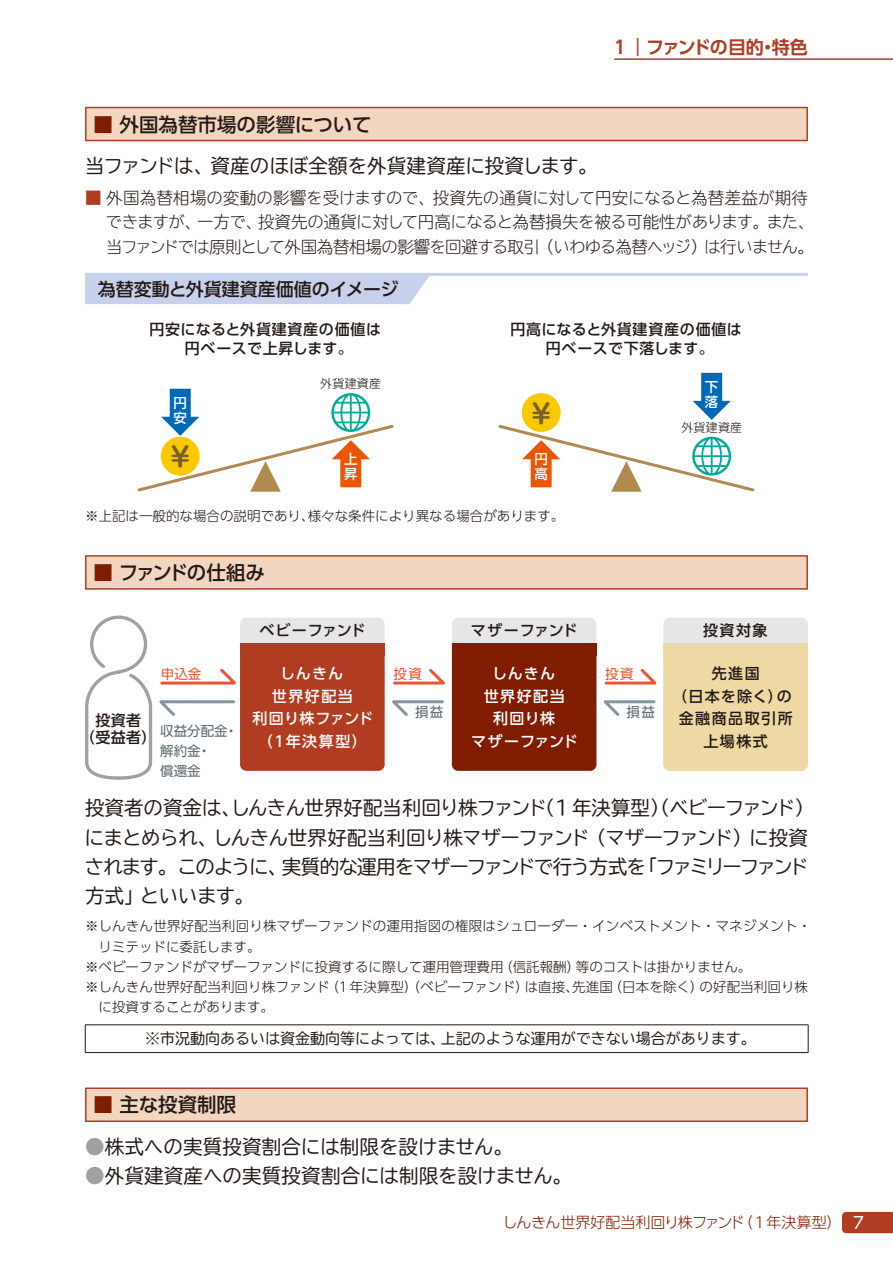
<style>
.page{position:relative;width:893px;height:1263px;background:#fff}
.page>*{position:absolute;margin:0;border:0;box-sizing:border-box;transform-origin:0 0}
.t1{font:700 27px "UD Shin M Go Pro De";color:#785e30}
.t2{font:19.5px/29.2px "TBUDR Go Std";letter-spacing:-.03em;color:#231916}
.t3{font:19.5px "TBUDR Go Std";color:#231916}
.t4{font:19.5px "TBUDR Go Std";letter-spacing:.01em;color:#231916}
.t5{font:500 19.5px "UD Shin Go Pro";color:#231916}
.t6{font:500 19.5px "UD Shin Go Pro";letter-spacing:-.06em;color:#231916}
.t7{font:500 18px "UD Shin Go Pro";color:#231916}
.t8{font:700 18px "UD Shin Go Pro De";letter-spacing:-.055em;color:#b03d22}
.t9{font:300 16.5px/24.8px "TBUDR Go Std Super";letter-spacing:-.025em;color:#231916}
.t10{font:16.5px "UD Shin Go Pro";color:#fff}
.t11{font:500 15px/19.5px "UD Shin Go Pro";letter-spacing:.05em;color:#231916;text-align:center}
.t12{font:500 15px/22.5px "UD Shin Go Pro";letter-spacing:.08em;color:#fff;text-align:center}
.t13{font:15px "TBUDR Go Std";color:#231916}
.t14{font:300 15px "UD Shin Go Pro";letter-spacing:-.015em;color:#801d00}
.t15{font:500 15px/22.5px "UD Shin Go Pro";letter-spacing:.1em;color:#231916;text-align:center}
.t16{font:500 15px "UD Shin Go Pro";letter-spacing:.015em;color:#231916}
.t17{font:300 13.5px "UD Shin Go Pro";color:#231916}
.t18{font:13.5px/20.2px "UD Shin Go Pro";color:#5d6a71}
.t19{font:500 13.5px/14.9px "UD Shin Go Pro";color:#fff}
.t20{font:13.5px "UD Shin Go Pro";letter-spacing:.05em;color:#ea5532}
.t21{font:300 12px "UD Shin Go Pro";letter-spacing:.02em;color:#231916}
.s1{color:#801d00}
.s2{font-family:"UD Shin Go Pro";font-weight:400;color:#b03d22}
.s3{color:#a0a0a1}
</style>
<div class="page">
<hr style="left:614px;top:58px;width:279px;height:2px;background:#b03d22">
<svg style="left:85px;top:107px;width:723px;height:34px;background:#b14025"></svg>
<div style="left:87px;top:108px;width:719px;height:32px;background:#f3d6bf"></div>
<div style="left:85px;top:274px;width:324px;height:30px;background:#c8d1eb"></div>
<hr style="left:85px;top:273px;width:723px;height:3px;background:#c8d1eb">
<svg style="left:85px;top:555px;width:723px;height:35px;background:#c16750"></svg>
<div style="left:87px;top:557px;width:719px;height:31px;background:#f3d6bf"></div>
<svg style="left:85px;top:1087px;width:723px;height:35px;background:#c26851"></svg>
<div style="left:87px;top:1089px;width:719px;height:31px;background:#f3d6bf"></div>
<div style="left:170px;top:389px;width:21px;height:30px;background:#0069b7"></div>
<svg style="left:137px;top:393px;width:257px;height:99px"></svg>
<div style="left:701px;top:373px;width:21px;height:30px;background:#0069b7"></div>
<svg style="left:498px;top:401px;width:257px;height:91px"></svg>
<div style="left:522px;top:393px;width:39px;height:39px;background:#fcc800;border-radius:50%"></div>
<svg style="left:393px;top:668px;width:52px;height:17px"></svg>
<svg style="left:392px;top:700px;width:52px;height:16px"></svg>
<svg style="left:604px;top:668px;width:53px;height:17px"></svg>
<svg style="left:603px;top:700px;width:53px;height:16px"></svg>
<div style="left:663px;top:618px;width:145px;height:153px;background:#e6e6e7;border-radius:6px"></div>
<div style="left:452px;top:618px;width:144px;height:153px;background:#e6e6e7;border-radius:6px"></div>
<div style="left:240px;top:618px;width:145px;height:153px;background:#e6e6e7;border-radius:6px"></div>
<div style="left:663px;top:643px;width:145px;height:128px;background:#eed9a4;border-radius:6px"></div>
<div style="left:452px;top:643px;width:144px;height:128px;background:#801d00;border-radius:6px"></div>
<div style="left:240px;top:643px;width:145px;height:128px;background:#b03d22;border-radius:6px"></div>
<div style="left:663px;top:643px;width:145px;height:13px;background:#eed9a4"></div>
<div style="left:452px;top:643px;width:144px;height:13px;background:#801d00"></div>
<div style="left:240px;top:643px;width:145px;height:13px;background:#b03d22"></div>
<svg style="left:85px;top:615px;width:157px;height:165px"></svg>
<hr style="left:85px;top:1024px;width:723px;height:1px;background:#231916">
<svg style="left:85px;top:1025px;width:1px;height:27px"></svg>
<svg style="left:808px;top:1025px;width:1px;height:27px"></svg>
<hr style="left:85px;top:1052px;width:723px;height:1px;background:#231916">
<svg style="left:409px;top:276px;width:20px;height:28px"></svg>
<svg style="left:842px;top:1212px;width:51px;height:21px"></svg>
<h3 class="t8" style="left:614px;top:33px;width:195px">1 ｜ファンドの目的・特色</h3>
<h2 class="t5" style="left:94px;top:109px;width:280px"><span class="s1">■</span> 外国為替市場の影響について</h2>
<h2 class="t3" style="left:85px;top:149px;width:514px">当ファンドは、資産のほぼ全額を外貨建資産に投資します。</h2>
<p class="t9" style="left:106px;top:185px;width:710px;text-indent:-21px"><span class="s2">■</span> 外国為替相場の変動の影響を受けますので、投資先の通貨に対して円安になると為替差益が期待できますが、一方で、投資先の通貨に対して円高になると為替損失を被る可能性があります。また、当ファンドでは原則として外国為替相場の影響を回避する取引（いわゆる為替ヘッジ）は行いません。</p>
<h3 class="t7" style="left:98px;top:275px;width:302px">為替変動と外貨建資産価値のイメージ</h3>
<p class="t11" style="left:149px;top:319px;width:233px">円安になると外貨建資産の価値は円ベースで上昇します。</p>
<p class="t11" style="left:510px;top:319px;width:233px">円高になると外貨建資産の価値は円ベースで下落します。</p>
<p class="t21" style="left:320px;top:374px;width:62px">外貨建資産</p>
<p class="t19" style="left:173px;top:395px;width:15px">円安</p>
<p class="t19" style="left:344px;top:451px;width:15px">上昇</p>
<p class="t19" style="left:705px;top:379px;width:15px">下落</p>
<h1 class="t1" style="left:528px;top:391px;width:28px">￥</h1>
<p class="t21" style="left:681px;top:417px;width:62px">外貨建資産</p>
<h1 class="t1" style="left:167px;top:435px;width:28px">￥</h1>
<p class="t19" style="left:534px;top:451px;width:15px">円高</p>
<p class="t17" style="left:85px;top:504px;width:481px">※上記は一般的な場合の説明であり、様々な条件により異なる場合があります。</p>
<h2 class="t6" style="left:94px;top:557px;width:173px"><span class="s1">■</span> ファンドの仕組み</h2>
<p class="t11" style="left:80px;top:711px;width:78px;line-height:17.2px">投資者<br>（受益者）</p>
<p class="t20" style="left:161px;top:662px;width:42px">申込金</p>
<p class="t18" style="left:160px;top:720px;width:79px">収益分配金・解約金・<br>償還金</p>
<p class="t16" style="left:259px;top:619px;width:108px">ベビーファンド</p>
<p class="t12" style="left:252px;top:662px;width:122px">しんきん<br>世界好配当<br>利回り株ファンド（1年決算型）</p>
<p class="t20" style="left:394px;top:662px;width:30px">投資</p>
<p class="t18" style="left:415px;top:701px;width:30px">損益</p>
<p class="t16" style="left:471px;top:619px;width:108px">マザーファンド</p>
<p class="t12" style="left:471px;top:662px;width:108px">しんきん<br>世界好配当<br>利回り株<br>マザーファンド</p>
<p class="t20" style="left:605px;top:662px;width:30px">投資</p>
<p class="t18" style="left:627px;top:701px;width:30px">損益</p>
<p class="t11" style="left:703px;top:621px;width:66px">投資対象</p>
<p class="t15" style="left:672px;top:662px;width:122px">先進国<br>（日本を除く）の金融商品取引所上場株式</p>
<h2 class="t2" style="left:85px;top:793px;width:731px">投資者の資金は、しんきん世界好配当利回り株ファンド（1年決算型）（ベビーファンド）にまとめられ、しんきん世界好配当利回り株マザーファンド（マザーファンド）に投資されます。このように、実質的な運用をマザーファンドで行う方式を「ファミリーファンド方式」といいます。</h2>
<p class="t17" style="left:85px;top:915px;width:728px">※しんきん世界好配当利回り株マザーファンドの運用指図の権限はシュローダー・インベストメント・マネジメント・</p>
<p class="t17" style="left:99px;top:935px;width:163px">リミテッドに委託します。</p>
<p class="t17" style="left:85px;top:956px;width:668px">※ベビーファンドがマザーファンドに投資するに際して運用管理費用（信託報酬）等のコストは掛かりません。</p>
<p class="t17" style="left:85px;top:976px;width:725px">※しんきん世界好配当利回り株ファンド（1年決算型）（ベビーファンド）は直接、先進国（日本を除く）の好配当利回り株</p>
<p class="t17" style="left:99px;top:996px;width:177px">に投資することがあります。</p>
<p class="t13" style="left:145px;top:1026px;width:612px">※市況動向あるいは資金動向等によっては、上記のような運用ができない場合があります。</p>
<h2 class="t5" style="left:94px;top:1089px;width:144px"><span class="s1">■</span> 主な投資制限</h2>
<h2 class="t3" style="left:85px;top:1130px;width:429px"><span class="s3">●</span>株式への実質投資割合には制限を設けません。</h2>
<h2 class="t4" style="left:85px;top:1159px;width:488px"><span class="s3">●</span>外貨建資産への実質投資割合には制限を設けません。</h2>
<p class="t14" style="left:503px;top:1210px;width:341px">しんきん世界好配当利回り株ファンド（１年決算型）</p>
<p class="t10" style="left:853px;top:1209px;width:12px">7</p>
</div>
